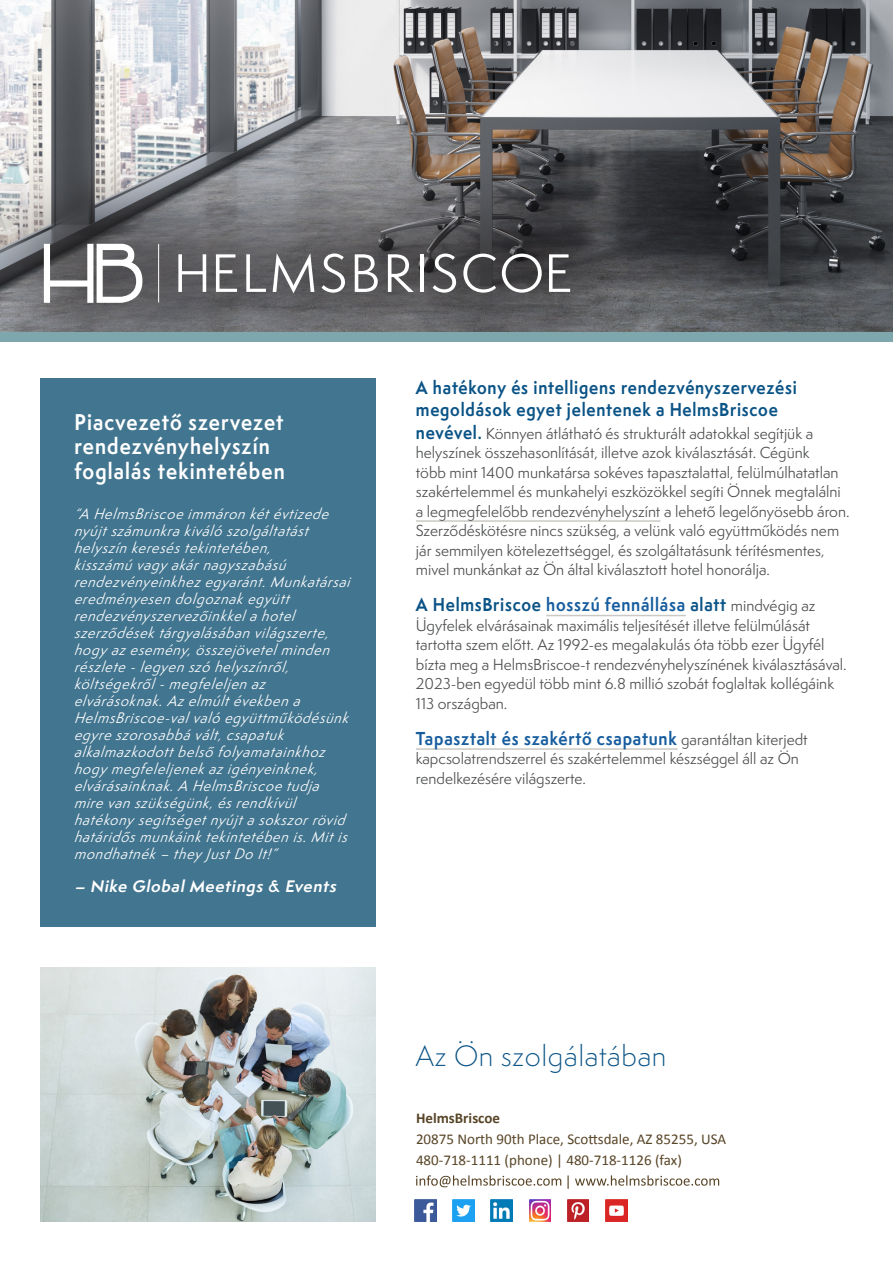
<style>
.page{position:relative;width:893px;height:1263px;background:#fff}
.page>*{position:absolute;margin:0;border:0;box-sizing:border-box;transform-origin:0 0}
.t1{font:300 27px "Semplicita Pro";letter-spacing:.025em;color:#0a5386}
.t2{font:700 21px/24px "Semplicita Pro";letter-spacing:.06em;color:#fff;scale:.9 1}
.t3{font:700 17.25px/22.5px "Semplicita Pro";letter-spacing:.05em;color:#0a5386;scale:.9 1}
.t4{font:700 17.25px "Semplicita Pro";letter-spacing:.05em;color:#175d9e;scale:.9 1}
.t5{font:italic 700 15.3px "Semplicita Pro";color:#fff}
.t6{font:15px "Calibri";color:#584527}
.t7{font:700 15px "Calibri";color:#584527}
.t8{font:14.7px/19.5px "Semplicita Pro";color:#4c4d4e}
.t9{font:italic 14.1px/17.1px "Semplicita Pro";letter-spacing:.05em;color:#fff}
.s1{font-weight:700;font-size:17.25px;color:#0a5386}
.s2{color:#4e4e50}
.s3{color:#175d9e}
.s4{font-weight:400;font-size:14.7px;color:#4c4d4e}
</style>
<div class="page">
<svg style="left:416px;top:1175px;width:145px;height:12px"></svg>
<svg style="left:575px;top:1175px;width:144px;height:11px"></svg>
<img style="left:414px;top:1199px;width:22px;height:22px">
<img style="left:453px;top:1199px;width:21px;height:22px">
<img style="left:491px;top:1199px;width:22px;height:22px">
<img style="left:529px;top:1199px;width:22px;height:22px">
<img style="left:567px;top:1199px;width:22px;height:22px">
<img style="left:605px;top:1199px;width:22px;height:22px">
<img style="left:0;top:0;width:893px;height:332px">
<img style="left:40px;top:967px;width:335px;height:254px">
<svg style="left:0;top:146px;width:665px;height:186px;background:#69696b"></svg>
<svg style="left:44px;top:244px;width:98px;height:59px"></svg>
<svg style="left:178px;top:254px;width:28px;height:38px"></svg>
<svg style="left:216px;top:254px;width:21px;height:38px"></svg>
<svg style="left:246px;top:254px;width:20px;height:38px"></svg>
<svg style="left:273px;top:253px;width:41px;height:40px"></svg>
<svg style="left:322px;top:253px;width:23px;height:40px"></svg>
<svg style="left:355px;top:254px;width:23px;height:38px"></svg>
<svg style="left:388px;top:254px;width:26px;height:38px"></svg>
<hr style="left:420px;top:254px;width:4px;height:38px;background:#fff">
<svg style="left:433px;top:253px;width:23px;height:40px"></svg>
<svg style="left:463px;top:254px;width:33px;height:39px"></svg>
<svg style="left:502px;top:254px;width:40px;height:39px"></svg>
<svg style="left:549px;top:254px;width:21px;height:38px"></svg>
<hr style="left:158px;top:244px;width:1px;height:59px;background:#fff">
<hr style="left:416px;top:520px;width:244px;height:2px;background:#cbc9c5">
<hr style="left:546px;top:615px;width:140px;height:1px;background:#cbc9c5">
<hr style="left:416px;top:748px;width:262px;height:2px;background:#cbc9c5">
<div style="left:41px;top:378px;width:335px;height:548px;background:#42758f"></div>
<div style="left:0;top:332px;width:893px;height:10px;background:#7da7ad"></div>
<p class="t2" style="left:74px;top:410px;width:235px">Piacvezető szervezet rendezvényhelyszín foglalás tekintetében</p>
<p class="t9" style="left:74px;top:505px;width:281px">“A HelmsBriscoe immáron két évtizede nyújt számunkra kiváló szolgáltatást helyszín keresés tekintetében,<br>kisszámú vagy akár nagyszabású rendezvényeinkhez egyaránt. Munkatársai eredményesen dolgoznak együtt rendezvényszervezőinkkel a hotel szerződések tárgyalásában világszerte, hogy az esemény, összejövetel minden részlete - legyen szó helyszínről, költségekről - megfeleljen az elvárásoknak. Az elmúlt években a HelmsBriscoe-val való együttműködésünk egyre szorosabbá vált, csap atuk alkalmazkodott belső folyamatainkhoz hogy megfeleljenek az igényeinknek, elvárásainknak. A HelmsBriscoe tudja mire van szükségünk, és rendkívül hatékony segítséget nyújt a sokszor rövid határidős munkáink tekintetében is. Mit is mondhatnék – they Just Do It!”</p>
<p class="t5" style="left:74px;top:875px;width:267px">– Nike Global Meetings &amp; Events</p>
<p class="t3" style="left:416px;top:375px;width:425px">A hatékony és intelligens rendezvényszervezési megoldások egyet jelentenek a HelmsBriscoe</p>
<p class="t8" style="left:416px;top:423px;width:435px"><span class="s1">nevével.</span> Könnyen átlátható és strukturált adatokkal segítjük a helyszínek összehasonlítását, illetve azok kiválasztását. Cégünk<br>több mint 1400 munkatársa sokéves tapasztalattal, felülmúlhatatlan szakértelemmel és munkahelyi eszközökkel segíti Önnek megtalálni <span class="s2">a legmegfelelőbb rendezvényhelyszínt</span> a lehető legelőnyösebb áron.<br>Szerződéskötésre nincs szükség, a velünk való együttműködés nem jár semmilyen kötelezettséggel, és szolgáltatásunk térítésmentes, mivel munkánkat az Ön által kiválasztott hotel honorálja.</p>
<p class="t3" style="left:416px;top:593px;width:445px">A HelmsBriscoe <span class="s3">hosszú fennállása</span> alatt <span class="s4">mindvégig az</span></p>
<p class="t8" style="left:416px;top:615px;width:432px">Ügyfelek elvárásainak maximális teljesítését illetve felülmúlását tartotta szem előtt. Az 1992-es megalakulás óta több ezer Ügyfél bízta meg a HelmsBriscoe-t rendezvényhelyszínének kiválasztásával.<br>2023-ben egyedül több mint 6.8 millió szobát foglaltak kollégáink 113 országban.</p>
<p class="t4" style="left:416px;top:725px;width:437px">Tapasztalt és szakértő csapatunk <span class="s4">garantáltan kiterjedt</span></p>
<p class="t8" style="left:416px;top:749px;width:384px">kapcsolatrendszerrel és szakértelemmel készséggel áll az Ön rendelkezésére világszerte.</p>
<p class="t1" style="left:416px;top:1037px;width:252px">Az Ön szolgálatában</p>
<p class="t7" style="left:416px;top:1108px;width:86px">HelmsBriscoe</p>
<p class="t6" style="left:416px;top:1129px;width:312px">20875 North 90th Place, Scottsdale, AZ 85255, USA</p>
<p class="t6" style="left:416px;top:1150px;width:267px">480-718-1111 (phone) | 480-718-1126 (fax)</p>
<p class="t6" style="left:565px;top:1171px;width:8px">|</p>
</div>
